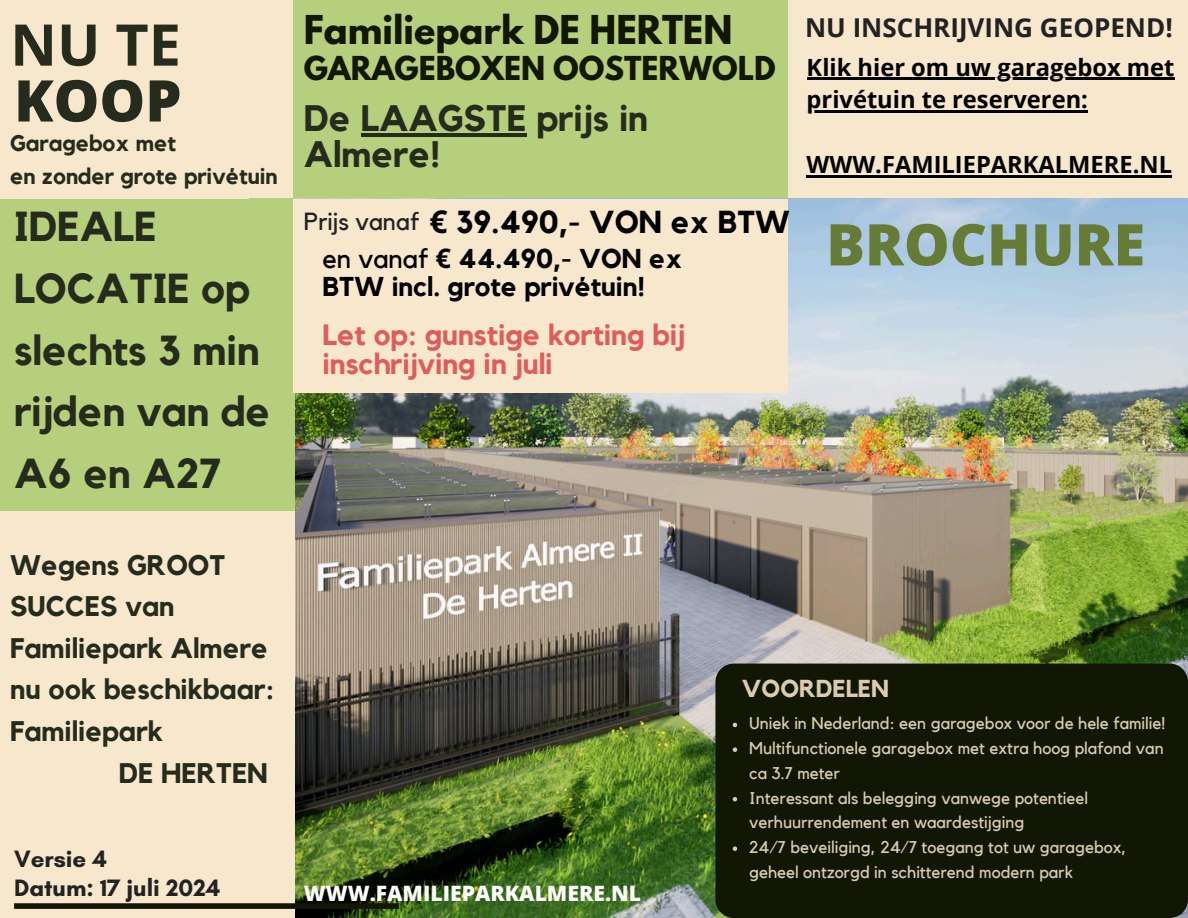
<style>
.page{position:relative;width:1188px;height:918px;background:#f7e7cc}
.page>*{position:absolute;margin:0;border:0;box-sizing:border-box;transform-origin:0 0}
.t1{font:800 57.6px "Open Sans";color:#667b35}
.t2{font:800 57.6px "Open Sans";color:#252b1d}
.t3{font:700 57.6px "Open Sans";color:#252b1d}
.t4{font:700 41.7px/61.8px "Kollektif";color:#252b1d}
.t5{font:700 36.75px/36px "Kollektif";color:#252b1d}
.t6{font:700 35.25px "League Spartan";color:#111704}
.t7{font:700 31.65px "Kollektif";color:#000}
.t8{font:700 29.25px/29.2px "Kollektif";color:#e05c5c}
.t9{font:700 29.25px "League Spartan";color:#111704}
.t10{font:700 28.2px/41.7px "Kollektif";color:#252b1d}
.t11{font:700 27.15px "Kollektif";color:#000}
.t12{font:700 26.1px "Open Sans";color:#222}
.t13{font:24.75px "Kollektif";color:#222}
.t14{font:700 24.45px "Kollektif";color:#dacbb1}
.t15{font:700 24.15px "Glacial Indifference";color:#222}
.t16{font:700 23.7px "Open Sans";color:#000}
.t17{font:700 22.5px "Kollektif";color:#252b1d}
.t18{font:800 21.15px "Open Sans";color:#fefdfd}
.t19{font:16.95px/24.8px "Kollektif";color:#dacbb1}
.s1{font-family:"Noto Sans"}
.s2{font-weight:400}
</style>
<div class="page">
<div style="left:293px;top:0;width:494px;height:263px;background:#b6cf7c"></div>
<div style="left:0;top:199px;width:295px;height:312px;background:#b6cf7c"></div>
<img style="left:295px;top:199px;width:893px;height:719px">
<div style="left:14px;top:903px;width:385px;height:6px;background:#111704"></div>
<div style="left:715px;top:664px;width:473px;height:254px;background:#111704;border-radius:18px"></div>
<div style="left:293px;top:199px;width:495px;height:194px;background:#f7e7cc"></div>
<svg style="left:733px;top:723px;width:4px;height:4px"></svg>
<svg style="left:733px;top:747px;width:4px;height:5px"></svg>
<svg style="left:733px;top:797px;width:4px;height:4px"></svg>
<svg style="left:733px;top:846px;width:4px;height:5px"></svg>
<hr style="left:807px;top:78px;width:367px;height:2px;background:#000">
<hr style="left:807px;top:110px;width:281px;height:3px;background:#000">
<hr style="left:807px;top:176px;width:365px;height:2px;background:#000">
<hr style="left:361px;top:133px;width:165px;height:4px;background:#252b1d">
<p class="t3" style="left:10px;top:4px;width:172px">NU TE</p>
<h1 class="t6" style="left:304px;top:12px;width:430px">Familiepark DE HERTEN</h1>
<h1 class="t9" style="left:304px;top:54px;width:474px">GARAGEBOXEN OOSTERWOLD</h1>
<h4 class="t2" style="left:14px;top:60px;width:169px">KOOP</h4>
<p class="t5" style="left:304px;top:102px;width:346px">De LAAGSTE prijs in<br>Almere!</p>
<p class="t17" style="left:10px;top:132px;width:167px">Garagebox met</p>
<p class="t17" style="left:10px;top:166px;width:269px">en zonder grote privétuin</p>
<h6 class="t4" style="left:14px;top:197px;width:258px">IDEALE<br>LOCATIE op slechts 3 min rijden van de<br>A6 en A27</h6>
<h1 class="t13" style="left:304px;top:210px;width:117px">Prijs vanaf</h1>
<h4 class="t7" style="left:429px;top:207px;width:362px"><span class="s1">€</span> 39.490,- VON ex BTW</h4>
<p class="t11" style="left:322px;top:246px;width:361px"><span class="s2">en vanaf</span> <span class="s1">€</span> 44.490,- VON ex</p>
<p class="t11" style="left:322px;top:274px;width:324px">BTW incl. grote privétuin!</p>
<p class="t8" style="left:322px;top:321px;width:364px">Let op: gunstige korting bij inschrijving in juli</p>
<p class="t12" style="left:805px;top:9px;width:369px">NU INSCHRIJVING GEOPEND!</p>
<p class="t16" style="left:807px;top:50px;width:369px">Klik hier om uw garagebox met</p>
<p class="t16" style="left:807px;top:83px;width:283px">privétuin te reserveren:</p>
<p class="t16" style="left:807px;top:148px;width:367px">WWW.FAMILIEPARKALMERE.NL</p>
<p class="t1" style="left:826px;top:204px;width:320px">BROCHURE</p>
<p class="t10" style="left:10px;top:545px;width:266px">Wegens GROOT<br>SUCCES van<br>Familiepark Almere nu ook beschikbaar:<br>Familiepark</p>
<p class="t10" style="left:119px;top:753px;width:150px">DE HERTEN</p>
<p class="t15" style="left:14px;top:844px;width:94px">Versie 4</p>
<p class="t15" style="left:14px;top:873px;width:208px">Datum: 17 juli 2024</p>
<p class="t18" style="left:304px;top:878px;width:339px">WWW.FAMILIEPARKALMERE.NL</p>
<h5 class="t14" style="left:742px;top:677px;width:149px">VOORDELEN</h5>
<p class="t19" style="left:749px;top:712px;width:418px">Uniek in Nederland: een garagebox voor de hele familie!</p>
<p class="t19" style="left:749px;top:737px;width:416px">Multifunctionele garagebox met extra hoog plafond van ca 3.7 meter</p>
<h1 class="t19" style="left:749px;top:786px;width:340px">Interessant als belegging vanwege potentieel verhuurrendement en waardestijging</h1>
<p class="t19" style="left:749px;top:836px;width:379px">24/7 beveiliging, 24/7 toegang tot uw garagebox, geheel ontzorgd in schitterend modern park</p>
</div>
